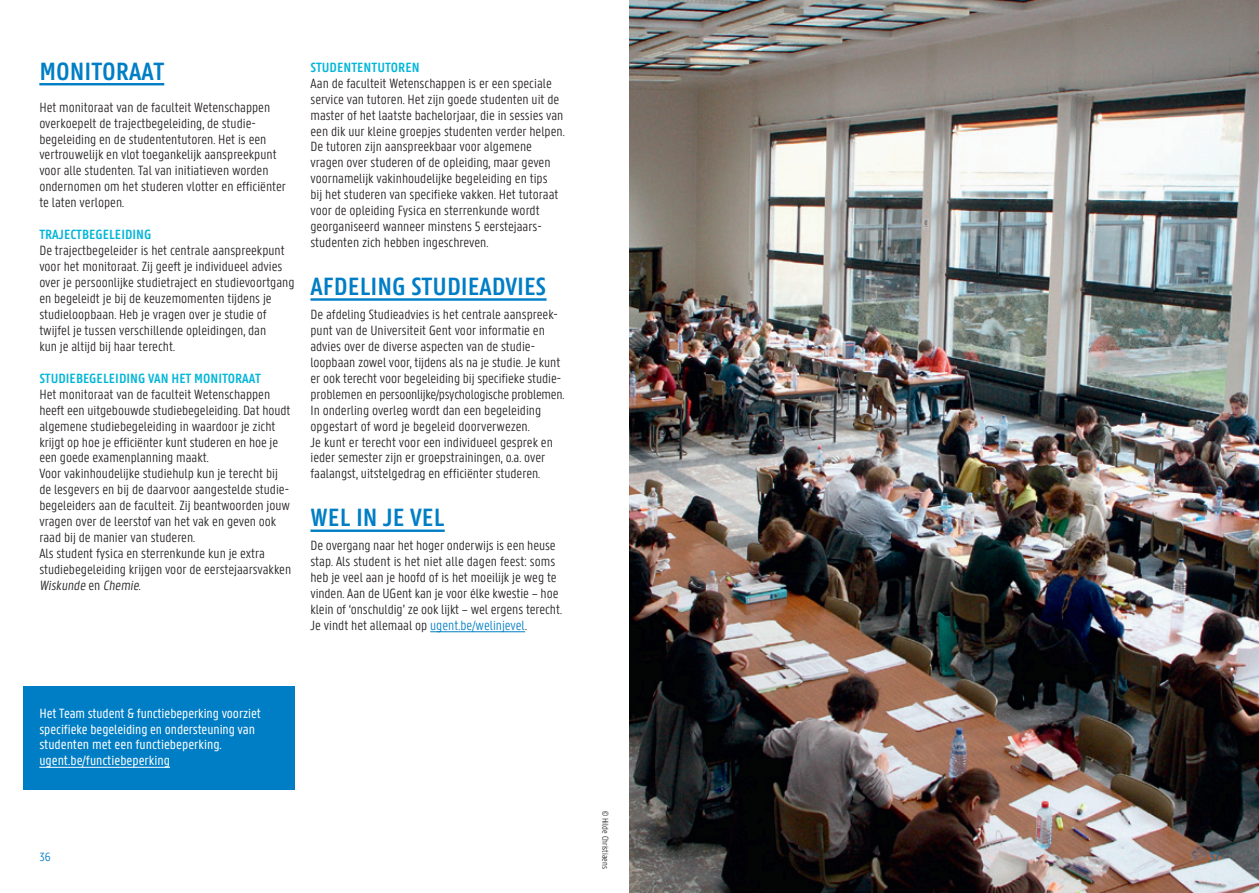
<style>
.page{position:relative;width:1259px;height:893px;background:#fff}
.page>*{position:absolute;margin:0;border:0;box-sizing:border-box;transform-origin:0 0}
.t1{font:600 26.7px "U Gent Panno Text";color:#007ec5}
.t2{font:300 14.25px/15.9px "U Gent Panno Text";color:#231f20}
.t3{font:14.25px/15.9px "U Gent Panno Text";letter-spacing:-.005em;color:#fff}
.t4{font:600 14.25px "U Gent Panno Text";color:#02b6d9}
.t5{font:300 12.75px "U Gent Panno Text";color:#007ec5}
.t6{font:300 9px "U Gent Panno Text";color:#231f20}
.s1{color:#007ec5}
</style>
<div class="page">
<img style="left:629px;top:0;width:630px;height:893px">
<hr style="left:39px;top:83px;width:125px;height:2px;background:#007ec5">
<hr style="left:310px;top:298px;width:236px;height:3px;background:#007ec5">
<hr style="left:310px;top:529px;width:135px;height:3px;background:#007ec5">
<hr style="left:430px;top:631px;width:95px;height:1px;background:#007ec5">
<div style="left:23px;top:686px;width:271px;height:103px;background:#007ec5"></div>
<hr style="left:39px;top:767px;width:131px;height:1px;background:#fff">
<h1 class="t1" style="left:39px;top:55px;width:126px">MONITORAAT</h1>
<p class="t2" style="left:39px;top:99px;width:248px">Het monitoraat van de faculteit Wetenschappen overkoepelt de trajectbegeleiding, de studie&shy;begeleiding en de studententutoren. Het is een vertrouwelijk en vlot toegankelijk aanspreekpunt voor alle studenten. Tal van initiatieven worden ondernomen om het studeren vlotter en efficiënter te laten verlopen.</p>
<p class="t4" style="left:39px;top:226px;width:114px">TRAJECTBEGELEIDING</p>
<p class="t2" style="left:39px;top:242px;width:257px">De trajectbegeleider is het centrale aanspreekpunt voor het monitoraat. Zij geeft je individueel advies over je persoonlijke studietraject en studievoortgang en begeleidt je bij de keuzemomenten tijdens je studieloopbaan. Heb je vragen over je studie of twijfel je tussen verschillende opleidingen, dan<br>kun je altijd bij haar terecht.</p>
<p class="t4" style="left:39px;top:369px;width:223px">STUDIEBEGELEIDING VAN HET MONITORAAT</p>
<p class="t2" style="left:39px;top:386px;width:253px">Het monitoraat van de faculteit Wetenschappen heeft een uitgebouwde studiebegeleiding. Dat houdt algemene studiebegeleiding in waardoor je zicht krijgt op hoe je efficiënter kunt studeren en hoe je een goede examenplanning maakt.<br>Voor vakinhoudelijke studiehulp kun je terecht bij de lesgevers en bij de daarvoor aangestelde studie&shy;begeleiders aan de faculteit. Zij beantwoorden jouw vragen over de leerstof van het vak en geven ook raad bij de manier van studeren.<br>Als student fysica en sterrenkunde kun je extra studiebegeleiding krijgen voor de eerstejaarsvakken Wiskunde e n Chemie.</p>
<p class="t4" style="left:310px;top:59px;width:111px">STUDENTENTUTOREN</p>
<p class="t2" style="left:310px;top:75px;width:256px">Aan de faculteit Wetenschappen is er een speciale service van tutoren. Het zijn goede studenten uit de master of het laatste bachelorjaar, die in sessies van een dik uur kleine groepjes studenten verder helpen.<br>De tutoren zijn aanspreekbaar voor algemene vragen over studeren of de opleiding, maar geven voornamelijk vakinhoudelijke begeleiding en tips<br>bij het studeren van specifieke vakken. Het tutoraat voor de opleiding Fysica en sterrenkunde wordt georganiseerd wanneer minstens 5 eerstejaars&shy;studenten zich hebben ingeschreven.</p>
<h1 class="t1" style="left:310px;top:270px;width:237px">AFDELING STUDIEADVIES</h1>
<p class="t2" style="left:310px;top:306px;width:255px">De afdeling Studieadvies is het centrale aanspreek&shy;punt van de Universiteit Gent voor informatie en advies over de diverse aspecten van de studie&shy;loopbaan zowel voor, tijdens als na je studie. Je kunt er ook terecht voor begeleiding bij specifieke studie&shy;problemen en persoonlijke/psychologische problemen.<br>In onderling overleg wordt dan een begeleiding opgestart of word je begeleid doorverwezen.<br>Je kunt er terecht voor een individueel gesprek en ieder semester zijn er groepstrainingen, o.a. over faalangst, uitstelgedrag en efficiënter studeren.</p>
<h1 class="t1" style="left:310px;top:501px;width:136px">WEL IN JE VEL</h1>
<p class="t2" style="left:310px;top:537px;width:253px">De overgang naar het hoger onderwijs is een heuse stap. Als student is het niet alle dagen feest: soms heb je veel aan je hoofd of is het moeilijk je weg te vinden. Aan de UGent kan je voor élke kwestie – hoe klein of ‘onschuldig’ ze ook lijkt – wel ergens terecht.<br>Je vindt het allemaal op <span class="s1">ugent.be/welinjevel</span>.</p>
<p class="t3" style="left:39px;top:705px;width:223px">Het Team student &amp; functiebeperking voorziet specifieke begeleiding en ondersteuning van studenten met een functiebeperking. ugent.be/functiebeperking</p>
<p class="t6" style="left:611px;top:811px;width:60px;rotate:90deg">© Hilde Christiaens</p>
<p class="t5" style="left:39px;top:849px;width:13px">36</p>
<p class="t5" style="left:1209px;top:849px;width:12px">37</p>
</div>
